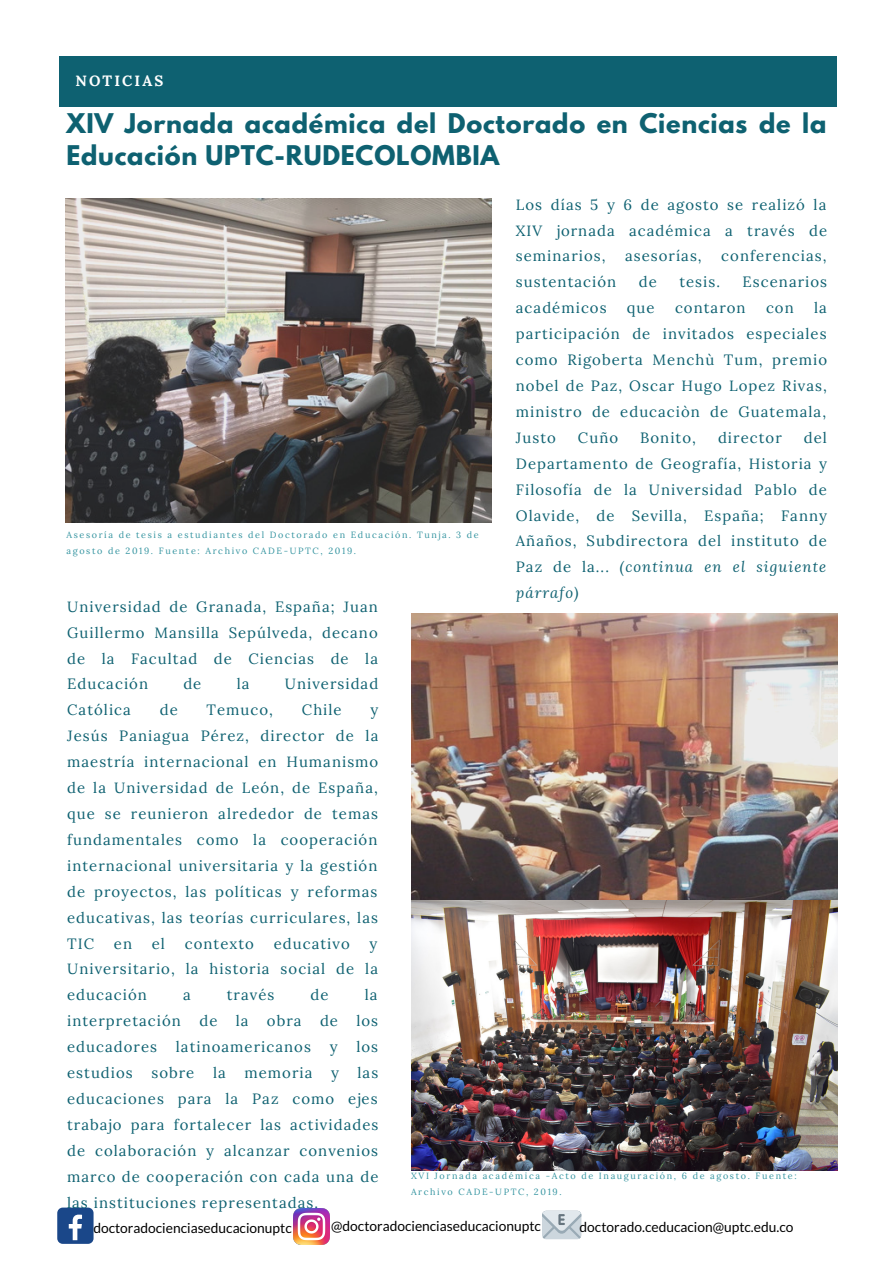
<style>
.page{position:relative;width:894px;height:1264px;background:#fff}
.page>*{position:absolute;margin:0;border:0;box-sizing:border-box;transform-origin:0 0}
.t1{font:700 24px/32.7px "League Spartan";letter-spacing:.03em;color:#0e6171}
.t2{font:14.85px/26px "Lora";letter-spacing:.07em;color:#0e6171;text-align:justify}
.t3{font:700 14.85px "Lora";letter-spacing:.14em;color:#fff}
.t4{font:13.8px "Lato";color:#000}
.t5{font:9px/15.8px "Lora";letter-spacing:.18em;color:#3494a0}
.s1{font-style:italic}
</style>
<div class="page">
<img style="left:66px;top:199px;width:426px;height:323px">
<div style="left:59px;top:56px;width:777px;height:51px;background:#0e6171"></div>
<img style="left:411px;top:613px;width:425px;height:287px">
<div style="left:57px;top:1207px;width:36px;height:36px;background:#1a4789;border-radius:6px"></div>
<svg style="left:69px;top:1214px;width:13px;height:26px"></svg>
<img style="left:293px;top:1208px;width:36px;height:36px">
<div style="left:542px;top:1210px;width:39px;height:29px;background:#ccd6dd;border-radius:4px"></div>
<svg style="left:542px;top:1210px;width:39px;height:28px"></svg>
<img style="left:411px;top:900px;width:425px;height:270px">
<p class="t3" style="left:75px;top:71px;width:89px">NOTICIAS</p>
<h1 class="t1" style="left:66px;top:110px;width:761px">XIV Jornada académica del Doctorado en Ciencias de la<br>Educación UPTC-RUDECOLOMBIA</h1>
<p class="t5" style="left:66px;top:527px;width:414px">Asesoría de tesis a estudiantes del Doctorado en Educación. Tunja. 3 de agosto de 2019. Fuente: Archivo CADE-UPTC, 2019.</p>
<p class="t2" style="left:67px;top:593px;width:312px">Universidad de Granada, España; Juan Guillermo Mansilla Sepúlveda, decano de la Facultad de Ciencias de la Educación</p>
<p class="t2" style="left:183px;top:671px;width:20px">de</p>
<p class="t2" style="left:236px;top:671px;width:14px">la</p>
<p class="t2" style="left:285px;top:671px;width:95px">Universidad</p>
<p class="t2" style="left:515px;top:191px;width:313px">Los días 5 y 6 de agosto se realizó la XIV jornada académica a través de seminarios,</p>
<p class="t2" style="left:625px;top:243px;width:78px">asesorías,</p>
<p class="t2" style="left:721px;top:243px;width:107px">conferencias,</p>
<p class="t2" style="left:515px;top:269px;width:102px">sustentación</p>
<p class="t2" style="left:638px;top:269px;width:20px">de</p>
<p class="t2" style="left:679px;top:269px;width:42px">tesis.</p>
<p class="t2" style="left:742px;top:269px;width:86px">Escenarios</p>
<p class="t2" style="left:515px;top:295px;width:92px">académicos</p>
<p class="t2" style="left:626px;top:295px;width:29px">que</p>
<p class="t2" style="left:674px;top:295px;width:72px">contaron</p>
<p class="t2" style="left:765px;top:295px;width:29px">con</p>
<p class="t2" style="left:515px;top:295px;width:312px;text-indent:298px">la participación de invitados especiales como Rigoberta Menchù Tum, premio nobel de Paz, Oscar Hugo Lopez Rivas, ministro de educaciòn de Guatemala, Justo</p>
<p class="t2" style="left:515px;top:424px;width:312px;text-indent:288px">del Departamento de Geografía, Historia y Filosofía de la Universidad Pablo de Olavide, de Sevilla, España; Fanny Añaños, Subdirectora del instituto de Paz de la... <span class="s1">(continua en el siguiente párrafo)</span></p>
<p class="t2" style="left:577px;top:424px;width:42px">Cuño</p>
<p class="t2" style="left:640px;top:424px;width:57px">Bonito,</p>
<p class="t2" style="left:717px;top:424px;width:65px">director</p>
<p class="t2" style="left:67px;top:697px;width:65px">Católica</p>
<p class="t2" style="left:160px;top:697px;width:20px">de</p>
<p class="t2" style="left:206px;top:697px;width:68px">Temuco,</p>
<p class="t2" style="left:302px;top:697px;width:41px">Chile</p>
<p class="t2" style="left:67px;top:697px;width:313px;text-indent:303px">y Jesús Paniagua Pérez, director de la maestría internacional en Humanismo de la Universidad de León, de España, que se reunieron alrededor de temas fundamentales como la cooperación internacional universitaria y la gestión de proyectos, las políticas y reformas educativas, las teorías curriculares, las TIC</p>
<p class="t2" style="left:114px;top:930px;width:20px">en</p>
<p class="t2" style="left:152px;top:930px;width:15px">el</p>
<p class="t2" style="left:185px;top:930px;width:71px">contexto</p>
<p class="t2" style="left:273px;top:930px;width:77px">educativo</p>
<p class="t2" style="left:67px;top:930px;width:312px;text-indent:302px">y Universitario, la historia social de la educación</p>
<p class="t2" style="left:183px;top:981px;width:9px">a</p>
<p class="t2" style="left:227px;top:981px;width:49px">través</p>
<p class="t2" style="left:310px;top:981px;width:20px">de</p>
<p class="t2" style="left:67px;top:981px;width:312px;text-indent:297px">la interpretación de la obra de los educadores</p>
<p class="t2" style="left:67px;top:1033px;width:313px;text-indent:289px">los estudios sobre la memoria y las educaciones para la Paz como ejes trabajo para fortalecer las actividades de colaboración y alcanzar convenios marco de cooperación con cada una de las instituciones representadas.</p>
<p class="t2" style="left:176px;top:1033px;width:136px">latinoamericanos</p>
<p class="t2" style="left:329px;top:1033px;width:9px">y</p>
<p class="t5" style="left:411px;top:1167px;width:387px">XVI Jornada académica -Acto de Inauguración, 6 de agosto. Fuente:<br>Archivo CADE-UPTC, 2019.</p>
<p class="t4" style="left:93px;top:1218px;width:200px">doctoradocienciaseducacionuptc</p>
<p class="t4" style="left:331px;top:1216px;width:211px">@doctoradocienciaseducacionuptc</p>
<p class="t4" style="left:579px;top:1218px;width:215px">doctorado.ceducacion@uptc.edu.co</p>
</div>
